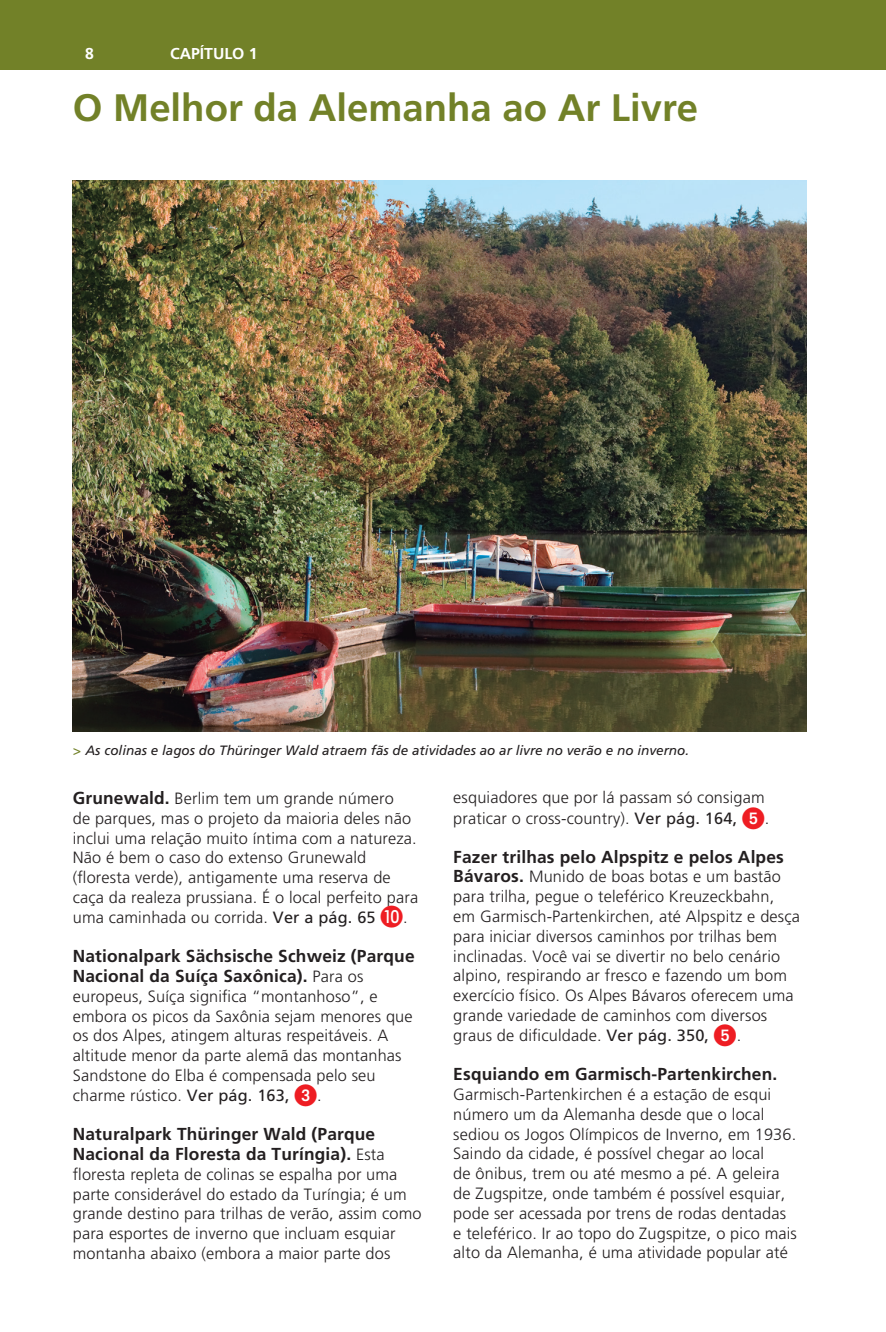
<style>
.page{position:relative;width:886px;height:1332px;background:#fff}
.page>*{position:absolute;margin:0;border:0;box-sizing:border-box;transform-origin:0 0}
.t1{font:700 38.25px "Frutiger LT Std";color:#728128}
.t2{font:700 17.32px/19.8px "Frutiger LT Std";letter-spacing:.01em;color:#231f20}
.t3{font:300 16.2px/19.8px "Frutiger LT Std";letter-spacing:.01em;color:#231f20}
.t4{font:700 15.75px "Frutiger LT Std";color:#fff}
.t5{font:italic 13.5px "Frutiger LT Std";color:#231f20}
.s1{color:#728128}
.s2{font-weight:700;font-size:17.32px}
.s3{font-weight:400}
.s4{font-weight:300;font-size:16.2px}
.s5{color:#ee1d23}
</style>
<div class="page">
<div style="left:0;top:0;width:885px;height:70px;background:#728128"></div>
<img style="left:73px;top:180px;width:733px;height:552px">
<p class="t4" style="left:85px;top:44px;width:10px">8</p>
<p class="t4" style="left:170px;top:44px;width:89px">CAPÍTULO 1</p>
<h1 class="t1" style="left:73px;top:85px;width:626px">O Melhor da Alemanha ao Ar Livre</h1>
<p class="t5" style="left:73px;top:743px;width:617px"><span class="s1">&gt;</span> As colinas e lagos do Thüringer Wald atraem fãs de atividades ao ar livre no verão e no inverno.</p>
<p class="t3" style="left:73px;top:789px;width:347px"><span class="s2">Grunewald.</span> Berlim tem um grande número<br>de parques, mas o projeto da maioria deles não inclui uma relação muito íntima com a natureza.<br>Não é bem o caso do extenso Grunewald (floresta verde), antigamente uma reserva de caça da realeza prussiana. É o local perfeito para uma caminhada ou corrida. <span class="s3">Ver a pág. 65</span></p>
<p class="t3" style="left:403px;top:908px;width:6px">.</p>
<p class="t2" style="left:73px;top:946px;width:343px">Nationalpark Sächsische Schweiz (Parque<br>Nacional da Suíça Saxônica). <span class="s4">Para os</span></p>
<p class="t3" style="left:73px;top:986px;width:341px">europeus, Suíça significa “montanhoso”, e embora os picos da Saxônia sejam menores que os dos Alpes, atingem alturas respeitáveis. A altitude menor da parte alemã das montanhas Sandstone do Elba é compensada pelo seu charme rústico. <span class="s3">Ver pág. 163,</span> <span class="s5">✓</span>.</p>
<p class="t2" style="left:73px;top:1124px;width:313px">Naturalpark Thüringer Wald (Parque<br>Nacional da Floresta da Turíngia). <span class="s4">Esta</span></p>
<p class="t3" style="left:73px;top:1164px;width:350px">floresta repleta de colinas se espalha por uma parte considerável do estado da Turíngia; é um grande destino para trilhas de verão, assim como para esportes de inverno que incluam esquiar montanha abaixo (embora a maior parte dos</p>
<p class="t3" style="left:453px;top:788px;width:313px">esquiadores que por lá passam só consigam praticar o cross-country). <span class="s3">Ver pág. 164,</span></p>
<p class="t3" style="left:764px;top:808px;width:6px">.</p>
<p class="t2" style="left:453px;top:847px;width:332px">Fazer trilhas pelo Alpspitz e pelos Alpes</p>
<p class="t3" style="left:453px;top:867px;width:348px"><span class="s2">Bávaros.</span> Munido de boas botas e um bastão para trilha, pegue o teleférico Kreuzeckbahn, em Garmisch-Partenkirchen, até Alpspitz e desça para iniciar diversos caminhos por trilhas bem inclinadas. Você vai se divertir no belo cenário alpino, respirando ar fresco e fazendo um bom exercício físico. Os Alpes Bávaros oferecem uma grande variedade de caminhos com diversos graus de dificuldade. <span class="s3">Ver pág. 350,</span></p>
<p class="t3" style="left:736px;top:1026px;width:6px">.</p>
<p class="t2" style="left:453px;top:1064px;width:325px">Esquiando em Garmisch-Partenkirchen.</p>
<p class="t3" style="left:453px;top:1085px;width:345px">Garmisch-Partenkirchen é a estação de esqui número um da Alemanha desde que o local sediou os Jogos Olímpicos de Inverno, em 1936.<br>Saindo da cidade, é possível chegar ao local<br>de ônibus, trem ou até mesmo a pé. A geleira de Zugspitze, onde também é possível esquiar, pode ser acessada por trens de rodas dentadas e teleférico. Ir ao topo do Zugspitze, o pico mais alto da Alemanha, é uma atividade popular até</p>
</div>
